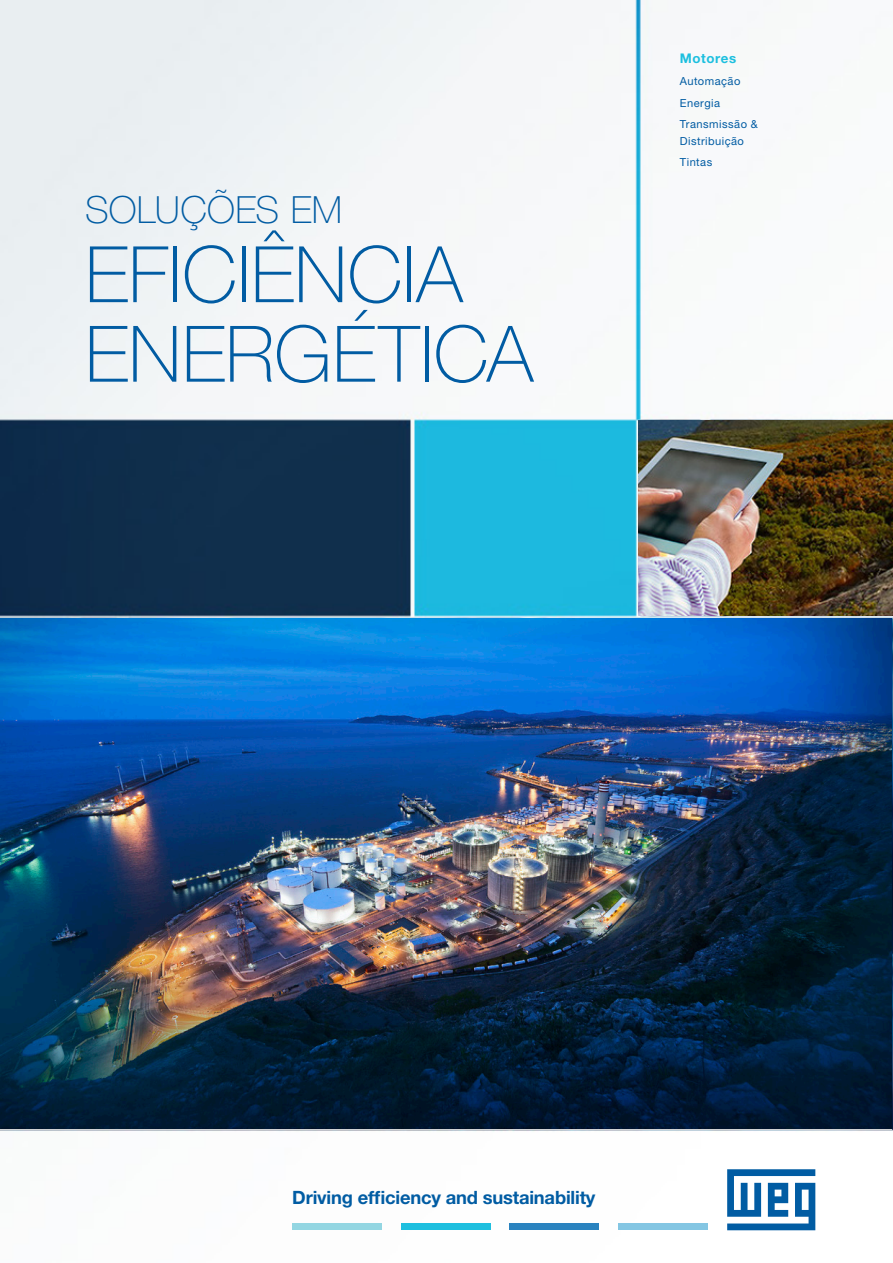
<style>
.page{position:relative;width:893px;height:1263px;background:#fff}
.page>*{position:absolute;margin:0;border:0;box-sizing:border-box;transform-origin:0 0}
._0-TEXTO{font:100 78px "Helvetica Neue LT Pro";letter-spacing:.005em;color:#015ca3}
._0-TEXTO-2{font:100 37.5px "Helvetica Neue LT Pro";letter-spacing:.005em;color:#015ca3}
.t1{font:700 18.3px "Helvetica Neue LT Pro";letter-spacing:-.01em;color:#015ca3}
.t2{font:700 13.35px "Helvetica Neue LT Pro";letter-spacing:.04em;color:#1cbfdf}
.t3{font:11.1px "Helvetica Neue LT Pro";letter-spacing:.04em;color:#015ca3}
</style>
<div class="page">
<img style="left:0;top:0;width:893px;height:1231px">
<svg style="left:727px;top:1169px;width:88px;height:61px"></svg>
<div style="left:292px;top:1223px;width:89px;height:7px;background:#93d6e2"></div>
<div style="left:401px;top:1223px;width:89px;height:7px;background:#1ebfdf"></div>
<div style="left:510px;top:1223px;width:89px;height:7px;background:#2a83bf"></div>
<div style="left:619px;top:1223px;width:89px;height:7px;background:#84c6e3"></div>
<img style="left:0;top:618px;width:892px;height:511px">
<img style="left:639px;top:420px;width:254px;height:196px">
<p class="_0-TEXTO-2" style="left:85px;top:187px;width:259px">SOLUÇÕES EM</p>
<p class="_0-TEXTO" style="left:85px;top:228px;width:379px">EFICIÊNCIA</p>
<p class="_0-TEXTO" style="left:85px;top:308px;width:450px">ENERGÉTICA</p>
<p class="t2" style="left:680px;top:50px;width:58px">Motores</p>
<p class="t3" style="left:680px;top:74px;width:62px">Automação</p>
<p class="t3" style="left:680px;top:96px;width:42px">Energia</p>
<p class="t3" style="left:680px;top:117px;width:79px">Transmissão &amp;</p>
<p class="t3" style="left:680px;top:134px;width:66px">Distribuição</p>
<p class="t3" style="left:680px;top:155px;width:34px">Tintas</p>
<p class="t1" style="left:292px;top:1186px;width:305px">Driving efficiency and sustainability</p>
</div>
